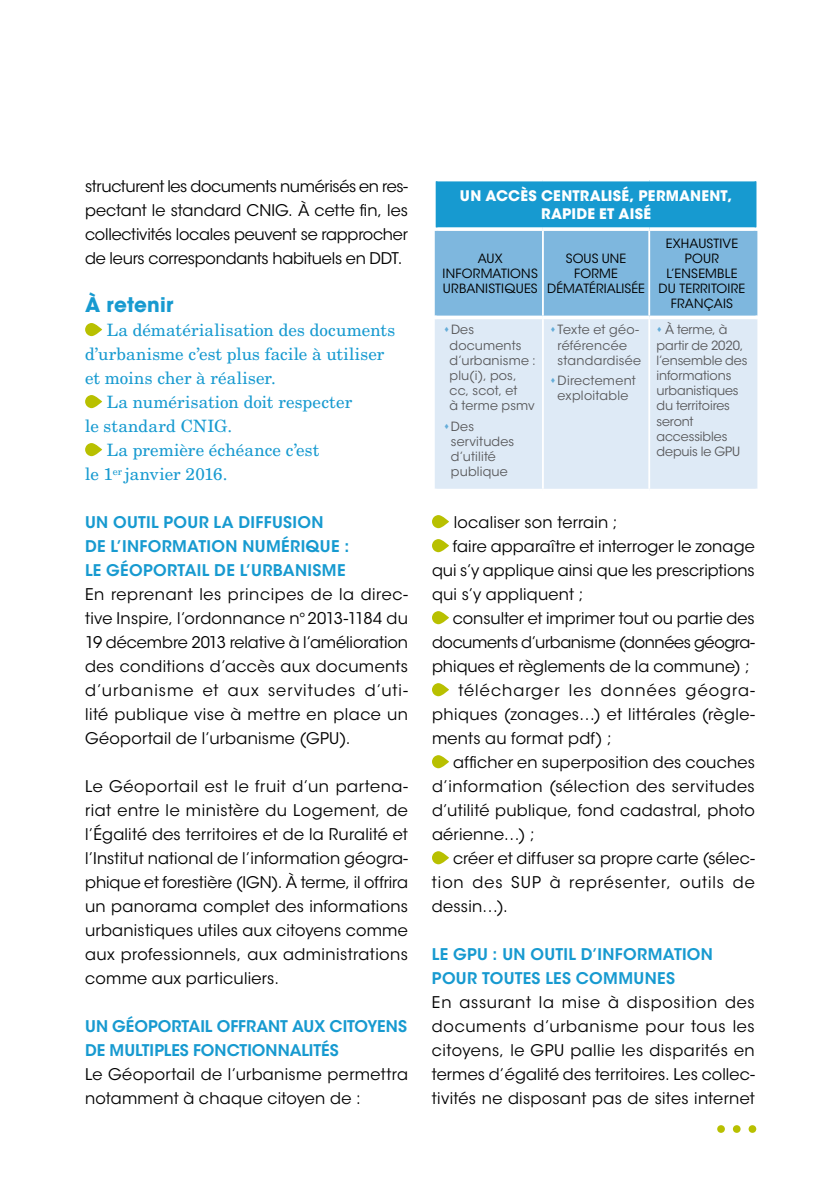
<style>
.page{position:relative;width:840px;height:1191px;background:#fff}
.page>*{position:absolute;margin:0;border:0;box-sizing:border-box;transform-origin:0 0}
.t1{font:700 20px "ITC Avant Garde Std";letter-spacing:.01em;color:#179ad0}
.t2{font:17px "New Century Schlbk LT Std";letter-spacing:.01em;color:#179ad0}
.t3{font:17px "New Century Schlbk LT Std";letter-spacing:-.01em;color:#179ad0}
.t4{font:16px/24px "ITC Avant Garde Std";letter-spacing:.015em;color:#000;text-align:justify}
.t5{font:600 16px/24px "ITC Avant Garde Std";letter-spacing:.015em;color:#179ad0}
.t6{font:600 16px/24px "ITC Avant Garde Std";letter-spacing:-.005em;color:#179ad0}
.t7{font:16px "ITC Avant Garde Std";letter-spacing:.035em;color:#000}
.t8{font:16px "ITC Avant Garde Std";letter-spacing:-.025em;color:#000}
.t9{font:16px "ITC Avant Garde Std";letter-spacing:.055em;color:#000}
.t10{font:16px "ITC Avant Garde Std";letter-spacing:.065em;color:#000}
.t11{font:700 14.4px/17.4px "ITC Avant Garde Std";letter-spacing:.015em;color:#fff;text-align:center}
.t12{font:12.6px/15.2px "ITC Avant Garde Std";letter-spacing:.005em;color:#58585a}
.t13{font:12.6px/15.2px "ITC Avant Garde Std";letter-spacing:.015em;color:#000;text-align:center}
.t14{font:12.6px/15.2px "ITC Avant Garde Std";letter-spacing:.025em;color:#58585a;text-align:center}
.s1{color:#65add9}
</style>
<div class="page">
<svg style="left:85px;top:323px;width:17px;height:13px"></svg>
<svg style="left:85px;top:395px;width:17px;height:13px"></svg>
<svg style="left:85px;top:443px;width:17px;height:13px"></svg>
<svg style="left:432px;top:515px;width:17px;height:13px"></svg>
<svg style="left:432px;top:539px;width:17px;height:13px"></svg>
<svg style="left:432px;top:611px;width:17px;height:13px"></svg>
<svg style="left:432px;top:683px;width:17px;height:13px"></svg>
<svg style="left:432px;top:755px;width:17px;height:13px"></svg>
<svg style="left:432px;top:851px;width:17px;height:13px"></svg>
<svg style="left:717px;top:1125px;width:38px;height:7px"></svg>
<div style="left:436px;top:180px;width:319px;height:49px;background:#179ad0"></div>
<div style="left:438px;top:231px;width:315px;height:84px;background:#7eb7de"></div>
<div style="left:438px;top:319px;width:315px;height:170px;background:#deeaf6"></div>
<hr style="left:541px;top:231px;width:2px;height:84px;background:#fff">
<hr style="left:648px;top:231px;width:1px;height:84px;background:#fff">
<hr style="left:435px;top:180px;width:107px;height:1px;background:#fff">
<hr style="left:542px;top:180px;width:107px;height:1px;background:#fff">
<hr style="left:649px;top:180px;width:107px;height:1px;background:#fff">
<svg style="left:435px;top:227px;width:107px;height:4px"></svg>
<svg style="left:542px;top:227px;width:107px;height:4px"></svg>
<svg style="left:649px;top:227px;width:108px;height:4px"></svg>
<hr style="left:435px;top:181px;width:2px;height:46px;background:#179ad0">
<hr style="left:754px;top:181px;width:2px;height:46px;background:#179ad0">
<svg style="left:434px;top:231px;width:4px;height:84px"></svg>
<hr style="left:753px;top:231px;width:4px;height:84px;background:#7eb7de">
<svg style="left:435px;top:319px;width:3px;height:170px"></svg>
<hr style="left:753px;top:319px;width:4px;height:170px;background:#deeaf6">
<hr style="left:541px;top:319px;width:2px;height:170px;background:#fff">
<hr style="left:648px;top:319px;width:1px;height:170px;background:#fff">
<svg style="left:434px;top:315px;width:108px;height:1px"></svg>
<svg style="left:542px;top:315px;width:107px;height:1px"></svg>
<svg style="left:649px;top:315px;width:108px;height:2px"></svg>
<svg style="left:449px;top:431px;width:13px;height:1px"></svg>
<svg style="left:555px;top:334px;width:13px;height:1px"></svg>
<svg style="left:555px;top:385px;width:13px;height:1px"></svg>
<p class="t4" style="left:85px;top:174px;width:324px">structurent les documents numérisés en res&shy;pectant le standard CNIG. À cette fin, les collectivités locales peuvent se rapprocher de leurs correspondants habituels en DDT.</p>
<p class="t1" style="left:85px;top:292px;width:90px">À retenir</p>
<p class="t2" style="left:107px;top:320px;width:290px">La dématérialisation des documents</p>
<p class="t2" style="left:85px;top:344px;width:300px">d’urbanisme c’est plus facile à utiliser</p>
<p class="t2" style="left:85px;top:368px;width:192px">et moins cher à réaliser.</p>
<p class="t2" style="left:107px;top:392px;width:247px">La numérisation doit respecter</p>
<p class="t2" style="left:85px;top:416px;width:149px">le standard CNIG.</p>
<p class="t2" style="left:107px;top:440px;width:214px">La première échéance c’est</p>
<p class="t3" style="left:85px;top:464px;width:144px">le 1<sup>er</sup> janvier 2016.</p>
<p class="t5" style="left:85px;top:510px;width:265px">UN OUTIL POUR LA DIFFUSION<br>DE L’INFORMATION NUMÉRIQUE :<br>LE GÉOPORTAIL DE L’URBANISME</p>
<p class="t4" style="left:85px;top:582px;width:324px">En reprenant les principes de la direc&shy;tive Inspire, l’ordonnance n°2013-1184 du 19 décembre 2013 relative à l’amélioration des conditions d’accès aux documents d’urbanisme et aux servitudes d’uti&shy;lité publique vise à mettre en place un Géoportail de l’urbanisme (GPU).</p>
<p class="t4" style="left:85px;top:774px;width:324px">Le Géoportail est le fruit d’un partena&shy;riat entre le ministère du Logement, de l’Égalité des territoires et de la Ruralité et l’Institut national de l’information géogra&shy;phique et forestière (IGN). À terme, il offrira un panorama complet des informations urbanistiques utiles aux citoyens comme aux professionnels, aux administrations comme aux particuliers.</p>
<p class="t6" style="left:85px;top:1014px;width:323px">UN GÉOPORTAIL OFFRANT AUX CITOYENS<br>DE MULTIPLES FONCTIONNALITÉS</p>
<p class="t4" style="left:85px;top:1062px;width:324px">Le Géoportail de l’urbanisme permettra notamment à chaque citoyen de :</p>
<p class="t11" style="left:459px;top:187px;width:273px">UN ACCÈS CENTRALISÉ, PERMANENT,<br>RAPIDE ET AISÉ</p>
<p class="t13" style="left:442px;top:251px;width:97px">AUX<br>INFORMATIONS<br>URBANISTIQUES</p>
<p class="t13" style="left:547px;top:251px;width:99px">SOUS UNE<br>FORME<br>DÉMATÉRIALISÉE</p>
<p class="t13" style="left:658px;top:235px;width:88px">EXHAUSTIVE<br>POUR<br>L’ENSEMBLE<br>DU TERRITOIRE<br>FRANÇAIS</p>
<p class="t12" style="left:449px;top:322px;width:88px;text-indent:-6px"><span class="s1">▲</span>Des documents d’urbanisme : plu(i), pos, cc, scot, et<br>à terme psmv</p>
<p class="t12" style="left:450px;top:419px;width:65px;text-indent:-7px"><span class="s1">▲</span>Des servitudes d’utilité publique</p>
<p class="t12" style="left:550px;top:322px;width:92px;text-align:center"><span class="s1">▲</span>Texte et géo&shy;référencée standardisée</p>
<p class="t14" style="left:550px;top:373px;width:87px"><span class="s1">▲</span>Directement exploitable</p>
<p class="t12" style="left:656px;top:322px;width:92px"><span class="s1">▲</span> À terme, à partir de 2020, l’ensemble des informations urbanistiques du territoires seront accessibles depuis le GPU</p>
<p class="t4" style="left:453px;top:510px;width:165px">localiser son terrain ;</p>
<p class="t4" style="left:452px;top:534px;width:303px">faire apparaître et interroger le zonage</p>
<p class="t4" style="left:432px;top:558px;width:324px">qui s’y applique ainsi que les prescriptions</p>
<p class="t4" style="left:432px;top:582px;width:153px">qui s’y appliquent ;</p>
<p class="t4" style="left:452px;top:606px;width:303px">consulter et imprimer tout ou partie des</p>
<p class="t8" style="left:432px;top:633px;width:324px">documents d’urbanisme (données géogra-</p>
<p class="t4" style="left:432px;top:654px;width:319px">phiques et règlements de la commune) ;</p>
<p class="t10" style="left:458px;top:681px;width:298px">télécharger les données géogra-</p>
<p class="t4" style="left:432px;top:702px;width:324px">phiques (zonages…) et littérales (règle-</p>
<p class="t4" style="left:432px;top:726px;width:181px">ments au format pdf) ;</p>
<p class="t4" style="left:453px;top:750px;width:303px">afficher en superposition des couches</p>
<p class="t7" style="left:432px;top:777px;width:324px">d’information (sélection des servitudes</p>
<p class="t4" style="left:432px;top:798px;width:324px">d’utilité publique, fond cadastral, photo</p>
<p class="t4" style="left:432px;top:822px;width:104px">aérienne…) ;</p>
<p class="t4" style="left:453px;top:846px;width:303px">créer et diffuser sa propre carte (sélec-</p>
<p class="t9" style="left:432px;top:873px;width:324px">tion des SUP à représenter, outils de</p>
<p class="t4" style="left:432px;top:894px;width:77px">dessin…).</p>
<p class="t5" style="left:432px;top:942px;width:282px">LE GPU : UN OUTIL D’INFORMATION<br>POUR TOUTES LES COMMUNES</p>
<p class="t4" style="left:432px;top:990px;width:324px">En assurant la mise à disposition des documents d’urbanisme pour tous les citoyens, le GPU pallie les disparités en termes d’égalité des territoires. Les collec&shy;tivités ne disposant pas de sites internet</p>
</div>
